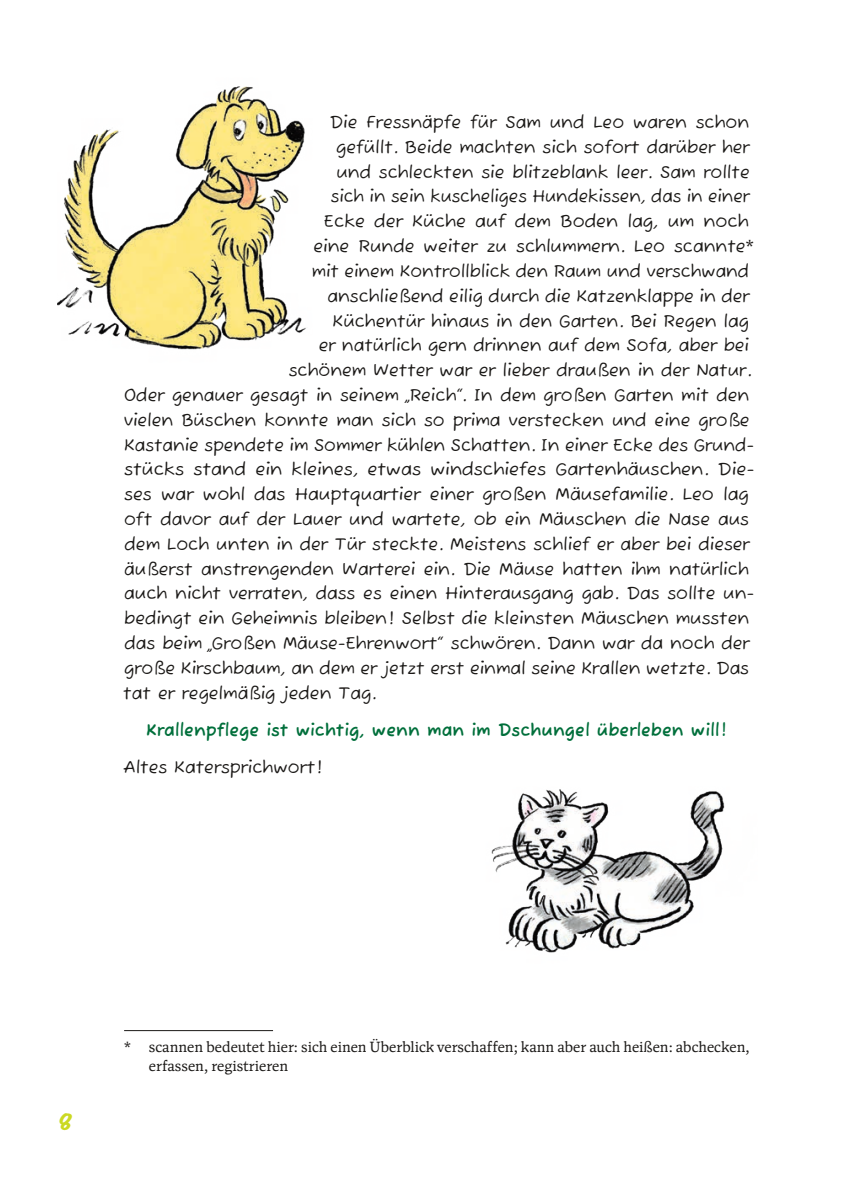
<style>
.page{position:relative;width:844px;height:1191px;background:#fff}
.page>*{position:absolute;margin:0;border:0;box-sizing:border-box;transform-origin:0 0}
.t1{font:500 26.25px "Chantal";color:#cbd923}
.t2{font:17.5px "Fuzzy Bubbles";color:#1b1917}
.t3{font:700 17.5px "Fuzzy Bubbles";letter-spacing:.005em;color:#006f3b}
.t4{font:14.88px/18.9px "Antonia Variable";color:#1b1917}
.s1{font-family:"Antonia Variable"}
</style>
<div class="page">
<hr style="left:124px;top:1030px;width:149px;height:1px;background:#1b1917">
<img style="left:57px;top:86px;width:249px;height:264px">
<img style="left:491px;top:789px;width:234px;height:164px">
<p class="t2" style="left:329px;top:108px;width:421px">Die Fressnäpfe für Sam und Leo waren schon</p>
<p class="t2" style="left:336px;top:133px;width:415px">gefüllt. Beide machten sich sofort darüber her</p>
<p class="t2" style="left:336px;top:158px;width:414px">und schleckten sie blitzeblank leer. Sam rollte</p>
<p class="t2" style="left:331px;top:182px;width:420px">sich in sein kuscheliges Hundekissen, das in einer</p>
<p class="t2" style="left:324px;top:207px;width:426px">Ecke der Küche auf dem Boden lag, um noch</p>
<p class="t2" style="left:313px;top:232px;width:441px">eine Runde weiter zu schlummern. Leo scannte<span class="s1">*</span></p>
<p class="t2" style="left:311px;top:257px;width:439px">mit einem Kontrollblick den Raum und verschwand</p>
<p class="t2" style="left:327px;top:282px;width:423px">anschließend eilig durch die Katzenklappe in der</p>
<p class="t2" style="left:332px;top:306px;width:418px">Küchentür hinaus in den Garten. Bei Regen lag</p>
<p class="t2" style="left:318px;top:331px;width:432px">er natürlich gern drinnen auf dem Sofa, aber bei</p>
<p class="t2" style="left:289px;top:356px;width:464px">schönem Wetter war er lieber draußen in der Natur.</p>
<p class="t2" style="left:124px;top:381px;width:626px">Oder genauer gesagt in seinem „Reich“. In dem großen Garten mit den</p>
<p class="t2" style="left:124px;top:406px;width:627px">vielen Büschen konnte man sich so prima verstecken und eine große</p>
<p class="t2" style="left:124px;top:430px;width:631px">Kastanie spendete im Sommer kühlen Schatten. In einer Ecke des Grund-</p>
<p class="t2" style="left:124px;top:455px;width:632px">stücks stand ein kleines, etwas windschiefes Gartenhäuschen. Die-</p>
<p class="t2" style="left:124px;top:480px;width:626px">ses war wohl das Hauptquartier einer großen Mäusefamilie. Leo lag</p>
<p class="t2" style="left:124px;top:505px;width:626px">oft davor auf der Lauer und wartete, ob ein Mäuschen die Nase aus</p>
<p class="t2" style="left:125px;top:530px;width:626px">dem Loch unten in der Tür steckte. Meistens schlief er aber bei dieser</p>
<p class="t2" style="left:124px;top:554px;width:626px">äußerst anstrengenden Warterei ein. Die Mäuse hatten ihm natürlich</p>
<p class="t2" style="left:124px;top:579px;width:631px">auch nicht verraten, dass es einen Hinterausgang gab. Das sollte un-</p>
<p class="t2" style="left:124px;top:604px;width:626px">bedingt ein Geheimnis bleiben! Selbst die kleinsten Mäuschen mussten</p>
<p class="t2" style="left:125px;top:629px;width:626px">das beim „Großen Mäuse-Ehrenwort“ schwören. Dann war da noch der</p>
<p class="t2" style="left:124px;top:654px;width:626px">große Kirschbaum, an dem er jetzt erst einmal seine Krallen wetzte. Das</p>
<p class="t2" style="left:123px;top:678px;width:254px">tat er regelmäßig jeden Tag.</p>
<p class="t3" style="left:146px;top:715px;width:582px">Krallenpflege ist wichtig, wenn man im Dschungel überleben will!</p>
<p class="t2" style="left:123px;top:753px;width:201px">Altes Katersprichwort!</p>
<h1 class="t1" style="left:60px;top:1106px;width:16px">8</h1>
<p class="t4" style="left:149px;top:1037px;width:602px;text-indent:-25px">* scannen bedeutet hier: sich einen Überblick verschaffen; kann aber auch heißen: abchecken, erfassen, registrieren</p>
</div>
